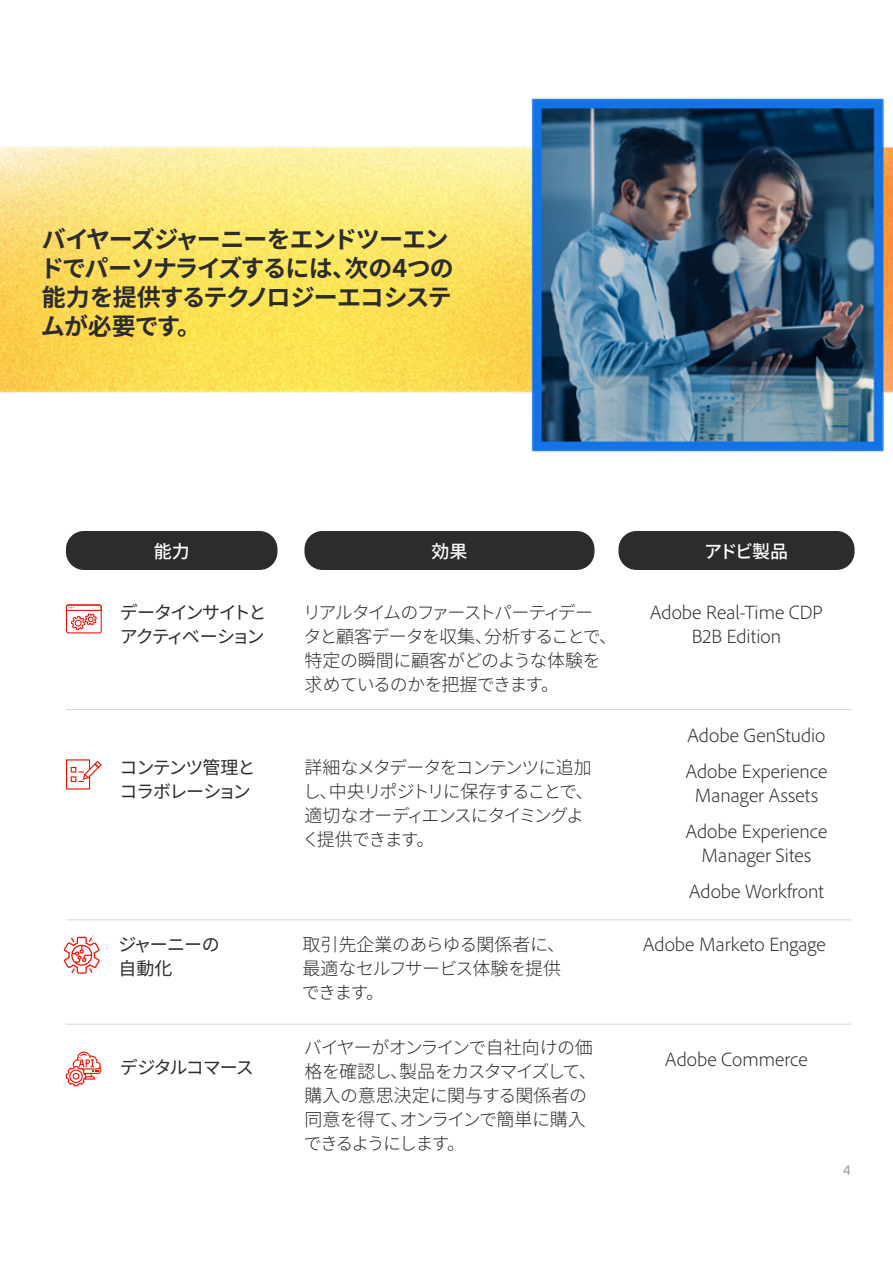
<style>
.page{position:relative;width:893px;height:1263px;background:#fff}
.page>*{position:absolute;margin:0;border:0;box-sizing:border-box;transform-origin:0 0}
.Body{font:800 24px/28.8px "Adobe Clean Han";letter-spacing:-.05em;color:#2c2c2c}
.Body-2{font:300 18px/24px "Adobe Clean Han";letter-spacing:-.01em;color:#2c2c2c;text-align:center}
.Body-3{font:300 18px/24px "Adobe Clean Han";letter-spacing:-.055em;color:#2c2c2c}
.Body-4{font:300 18px/24px "Adobe Clean Han";letter-spacing:-.06em;color:#2c2c2c}
.Body-5{font:300 18px/24px "Adobe Clean Han";letter-spacing:-.08em;color:#2c2c2c}
.Body-6{font:300 18px/24px "Adobe Clean Han";letter-spacing:-.035em;color:#2c2c2c}
.Body-7{font:18px/24px "Adobe Clean Han";letter-spacing:-.08em;color:#2c2c2c}
.Body-8{font:18px/24px "Adobe Clean Han";letter-spacing:-.115em;color:#2c2c2c}
.Body-9{font:18px/24px "Adobe Clean Han";letter-spacing:-.035em;color:#2c2c2c}
.Body-10{font:700 18px "Adobe Clean Han";letter-spacing:-.03em;color:#fff}
.Page_Number{font:13.5px "Adobe Clean Han";color:#939698}
</style>
<div class="page">
<img style="left:0;top:98px;width:893px;height:354px">
<svg style="left:66px;top:604px;width:36px;height:29px"></svg>
<svg style="left:66px;top:759px;width:36px;height:30px"></svg>
<svg style="left:64px;top:937px;width:36px;height:37px"></svg>
<svg style="left:66px;top:1051px;width:35px;height:35px"></svg>
<div style="left:66px;top:531px;width:211px;height:39px;background:#2c2c2c;border-radius:18px"></div>
<div style="left:618px;top:531px;width:236px;height:39px;background:#2c2c2c;border-radius:18px"></div>
<div style="left:304px;top:531px;width:290px;height:39px;background:#2c2c2c;border-radius:18px"></div>
<hr style="left:66px;top:1024px;width:785px;height:1px;background:#d6d6d6">
<hr style="left:66px;top:919px;width:785px;height:1px;background:#d6d6d6">
<hr style="left:66px;top:709px;width:785px;height:1px;background:#d6d6d6">
<p class="Body" style="left:40px;top:225px;width:415px">バイヤーズジャーニーをエンドツーエンドでパーソナライズするには、次の4つの能力を提供するテクノロジーエコシステムが必要です。</p>
<p class="Body-10" style="left:154px;top:542px;width:37px">能力</p>
<p class="Body-10" style="left:431px;top:542px;width:37px">効果</p>
<p class="Body-10" style="left:704px;top:542px;width:86px">アドビ製品</p>
<p class="Body-8" style="left:120px;top:601px;width:148px">データインサイトとアクティベーション</p>
<p class="Body-4" style="left:303px;top:601px;width:315px">リアルタイムのファーストパーティデー<br>タと顧客データを収集、分析することで、特定の瞬間に顧客がどのような体験を求めているのかを把握できます。</p>
<p class="Body-7" style="left:120px;top:756px;width:138px">コンテンツ管理とコラボレーション</p>
<p class="Body-9" style="left:118px;top:933px;width:103px">ジャーニーの自動化</p>
<p class="Body-7" style="left:120px;top:1055px;width:136px">デジタルコマース</p>
<p class="Body-5" style="left:302px;top:755px;width:293px">詳細なメタデータをコンテンツに追加し、中央リポジトリに保存することで、適切なオーディエンスにタイミングよく提供できます。</p>
<p class="Body-6" style="left:302px;top:933px;width:265px">取引先企業のあらゆる関係者に、最適なセルフサービス体験を提供できます。</p>
<p class="Body-3" style="left:304px;top:1036px;width:294px">バイヤーがオンラインで自社向けの価格を確認し、製品をカスタマイズして、購入の意思決定に関与する関係者の同意を得て、オンラインで簡単に購入できるようにします。</p>
<p class="Body-2" style="left:650px;top:601px;width:174px">Adobe Real-Time CDP<br>B2B Edition</p>
<p class="Body-2" style="left:687px;top:724px;width:139px">Adobe GenStudio</p>
<p class="Body-2" style="left:686px;top:760px;width:143px">Adobe Experience<br>Manager Assets</p>
<p class="Body-2" style="left:686px;top:820px;width:143px">Adobe Experience<br>Manager Sites</p>
<p class="Body-2" style="left:689px;top:880px;width:136px">Adobe Workfront</p>
<p class="Body-2" style="left:643px;top:933px;width:184px">Adobe Marketo Engage</p>
<p class="Body-2" style="left:665px;top:1048px;width:144px">Adobe Commerce</p>
<p class="Page_Number" style="left:843px;top:1163px;width:9px">4</p>
</div>
